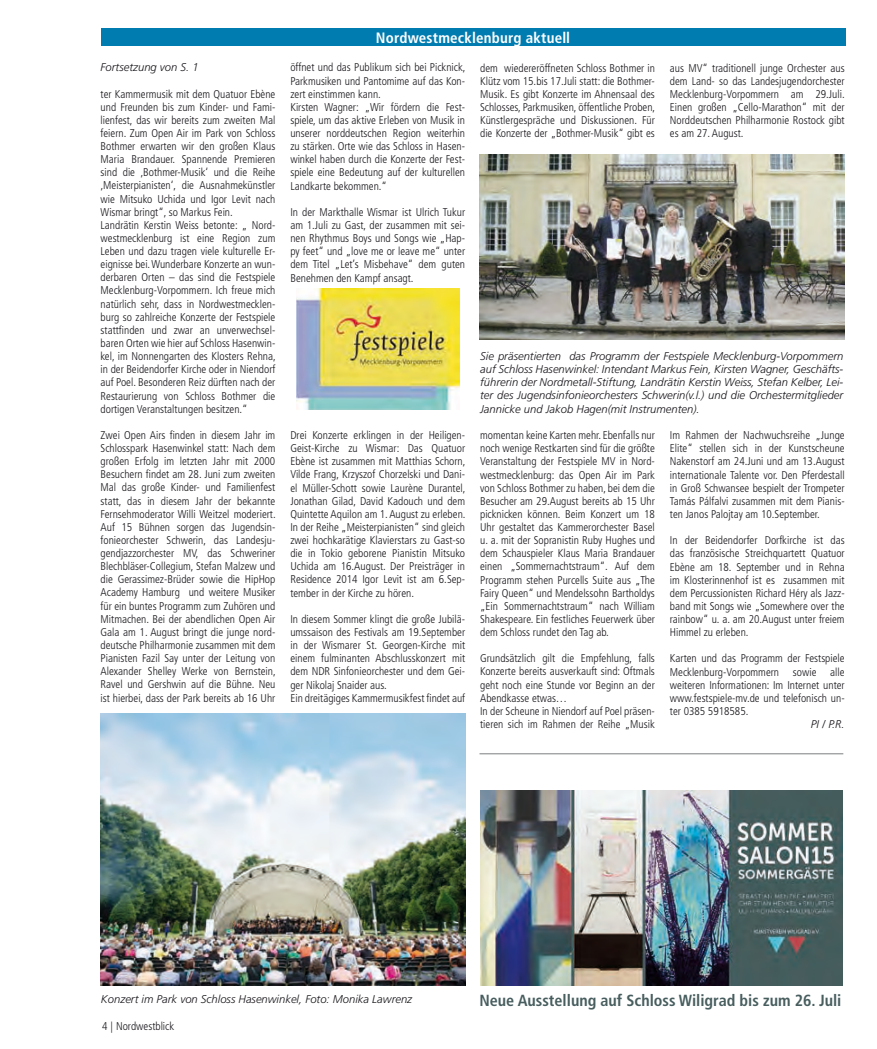
<style>
.page{position:relative;width:877px;height:1049px;background:#fff}
.page>*{position:absolute;margin:0;border:0;box-sizing:border-box;transform-origin:0 0}
.t1{font:700 condensed 16.12px "Frutiger";color:#475d5e}
.t2{font:700 condensed 15px "Frutiger";letter-spacing:.01em;color:#fff}
.t3{font:300 condensed 11.25px/13.1px "Frutiger";color:#1a171c;text-align:justify}
.t4{font:italic 300 11.25px/13.1px "Frutiger";color:#1a171c;text-align:justify}
</style>
<div class="page">
<div style="left:101px;top:28px;width:744px;height:18px;background:#007cb0"></div>
<hr style="left:479px;top:753px;width:364px;height:1px;background:#7c7d7f">
<img style="left:479px;top:154px;width:365px;height:186px">
<img style="left:101px;top:714px;width:365px;height:272px">
<img style="left:297px;top:288px;width:162px;height:121px">
<img style="left:481px;top:790px;width:361px;height:195px">
<p class="t4" style="left:101px;top:61px;width:100px">Fortsetzung von S. 1</p>
<p class="t3" style="left:101px;top:87px;width:177px;text-align:left">ter Kammermusik mit dem Quatuor Ebène und Freunden bis zum Kinder- und Fami&shy;lienfest, das wir bereits zum zweiten Mal feiern. Zum Open Air im Park von Schloss Bothmer erwarten wir den großen Klaus Maria Brandauer. Spannende Premieren sind die ‚Bothmer-Musik‘ und die Reihe ‚Meisterpianisten‘, die Ausnahmekünstler wie Mitsuko Uchida und Igor Levit nach Wismar bringt“, so Markus Fein.<br>Landrätin Kerstin Weiss betonte: „ Nord&shy;westmecklenburg ist eine Region zum Leben und dazu tragen viele kulturelle Er&shy;eignisse bei. Wunderbare Konzerte an wun&shy;derbaren Orten – das sind die Festspiele Mecklenburg-Vorpommern. Ich freue mich natürlich sehr, dass in Nordwestmecklen&shy;burg so zahlreiche Konzerte der Festspiele stattfinden und zwar an unverwechsel&shy;baren Orten wie hier auf Schloss Hasenwin&shy;kel, im Nonnengarten des Klosters Rehna, in der Beidendorfer Kirche oder in Niendorf auf Poel. Besonderen Reiz dürften nach der Restaurierung von Schloss Bothmer die dortigen Veranstaltungen besitzen.“</p>
<p class="t3" style="left:101px;top:429px;width:177px">Zwei Open Airs finden in diesem Jahr im Schlosspark Hasenwinkel statt: Nach dem großen Erfolg im letzten Jahr mit 2000<br>Besuchern findet am 28. Juni zum zweiten Mal das große Kinder- und Familienfest statt, das in diesem Jahr der bekannte Fernsehmoderator Willi Weitzel moderiert.<br>Auf 15 Bühnen sorgen das Jugendsin&shy;fonieorchester Schwerin, das Landesju&shy;gendjazzorchester MV, das Schweriner Blechbläser-Collegium, Stefan Malzew und die Gerassimez-Brüder sowie die HipHop Academy Hamburg und weitere Musiker für ein buntes Programm zum Zuhören und Mitmachen. Bei der abendlichen Open Air Gala am 1. August bringt die junge nord&shy;deutsche Philharmonie zusammen mit dem Pianisten Fazil Say unter der Leitung von Alexander Shelley Werke von Bernstein, Ravel und Gershwin auf die Bühne. Neu ist hierbei, dass der Park bereits ab 16 Uhr</p>
<h2 class="t2" style="left:376px;top:29px;width:196px">Nordwestmecklenburg aktuell</h2>
<p class="t3" style="left:290px;top:61px;width:177px;text-align:left">öffnet und das Publikum sich bei Picknick, Parkmusiken und Pantomime auf das Kon&shy;zert einstimmen kann.<br>Kirsten Wagner: „Wir fördern die Fest&shy;spiele, um das aktive Erleben von Musik in unserer norddeutschen Region weiterhin zu stärken. Orte wie das Schloss in Hasen&shy;winkel haben durch die Konzerte der Fest&shy;spiele eine Bedeutung auf der kulturellen Landkarte bekommen.“</p>
<p class="t3" style="left:290px;top:206px;width:176px">In der Markthalle Wismar ist Ulrich Tukur am 1.Juli zu Gast, der zusammen mit sei&shy;nen Rhythmus Boys und Songs wie „Hap&shy;py feet“ und „love me or leave me“ unter dem Titel „Let’s Misbehave“ dem guten Benehmen den Kampf ansagt.</p>
<p class="t3" style="left:480px;top:61px;width:177px">dem wiedereröffneten Schloss Bothmer in Klütz vom 15.bis 17.Juli statt: die Bothmer-Musik. Es gibt Konzerte im Ahnensaal des Schlosses, Parkmusiken, öffentliche Proben, Künstlergespräche und Diskussionen. Für die Konzerte der „Bothmer-Musik“ gibt es</p>
<p class="t3" style="left:670px;top:61px;width:176px">aus MV“ traditionell junge Orchester aus dem Land- so das Landesjugendorchester Mecklenburg-Vorpommern am 29.Juli.<br>Einen großen „Cello-Marathon“ mit der Norddeutschen Philharmonie Rostock gibt es am 27. August.</p>
<p class="t3" style="left:290px;top:429px;width:177px">Drei Konzerte erklingen in der Heiligen-Geist-Kirche zu Wismar: Das Quatuor Ebène ist zusammen mit Matthias Schorn, Vilde Frang, Krzyszof Chorzelski und Dani&shy;el Müller-Schott sowie Laurène Durantel, Jonathan Gilad, David Kadouch und dem Quintette Aquilon am 1. August zu erleben.<br>In der Reihe „Meisterpianisten“ sind gleich zwei hochkarätige Klavierstars zu Gast-so die in Tokio geborene Pianistin Mitsuko Uchida am 16.August. Der Preisträger in Residence 2014 Igor Levit ist am 6.Sep&shy;tember in der Kirche zu hören.</p>
<p class="t3" style="left:290px;top:612px;width:176px;text-align:left">In diesem Sommer klingt die große Jubilä&shy;umssaison des Festivals am 19.September in der Wismarer St. Georgen-Kirche mit einem fulminanten Abschlusskonzert mit dem NDR Sinfonieorchester und dem Gei&shy;ger Nikolaj Snaider aus.<br>Ein dreitägiges Kammermusikfest findet auf</p>
<p class="t4" style="left:480px;top:349px;width:365px">Sie präsentierten das Programm der Festspiele Mecklenburg-Vorpommern auf Schloss Hasenwinkel: Intendant Markus Fein, Kirsten Wagner, Geschäfts&shy;führerin der Nordmetall-Stiftung, Landrätin Kerstin Weiss, Stefan Kelber, Lei&shy;ter des Jugendsinfonieorchesters Schwerin(v.l.) und die Orchestermitglieder Jannicke und Jakob Hagen(mit Instrumenten).</p>
<p class="t3" style="left:480px;top:429px;width:176px">momentan keine Karten mehr. Ebenfalls nur noch wenige Restkarten sind für die größte Veranstaltung der Festspiele MV in Nord&shy;westmecklenburg: das Open Air im Park von Schloss Bothmer zu haben, bei dem die Besucher am 29.August bereits ab 15 Uhr picknicken können. Beim Konzert um 18<br>Uhr gestaltet das Kammerorchester Basel u. a. mit der Sopranistin Ruby Hughes und dem Schauspieler Klaus Maria Brandauer einen „Sommernachtstraum“. Auf dem Programm stehen Purcells Suite aus „The Fairy Queen“ und Mendelssohn Bartholdys „Ein Sommernachtstraum“ nach William Shakespeare. Ein festliches Feuerwerk über dem Schloss rundet den Tag ab.</p>
<p class="t3" style="left:480px;top:652px;width:176px;text-align:left">Grundsätzlich gilt die Empfehlung, falls Konzerte bereits ausverkauft sind: Oftmals geht noch eine Stunde vor Beginn an der Abendkasse etwas…<br>In der Scheune in Niendorf auf Poel präsen&shy;tieren sich im Rahmen der Reihe „Musik</p>
<p class="t3" style="left:670px;top:429px;width:176px">Im Rahmen der Nachwuchsreihe „Junge Elite“ stellen sich in der Kunstscheune Nakenstorf am 24.Juni und am 13.August internationale Talente vor. Den Pferdestall in Groß Schwansee bespielt der Trompeter Tamás Pálfalvi zusammen mit dem Pianis&shy;ten Janos Palojtay am 10.September.</p>
<p class="t3" style="left:670px;top:534px;width:176px">In der Beidendorfer Dorfkirche ist das das französische Streichquartett Quatuor Ebène am 18. September und in Rehna im Klosterinnenhof ist es zusammen mit dem Percussionisten Richard Héry als Jazz&shy;band mit Songs wie „Somewhere over the rainbow“ u. a. am 20.August unter freiem Himmel zu erleben.</p>
<p class="t3" style="left:670px;top:652px;width:176px">Karten und das Programm der Festspiele Mecklenburg-Vorpommern sowie alle weiteren Informationen: Im Internet unter www.festspiele-mv.de und telefonisch un&shy;ter 0385 5918585.</p>
<p class="t4" style="left:811px;top:717px;width:35px">PI / P.R.</p>
<p class="t4" style="left:101px;top:993px;width:313px">Konzert im Park von Schloss Hasenwinkel, Foto: Monika Lawrenz</p>
<h1 class="t1" style="left:479px;top:991px;width:363px">Neue Ausstellung auf Schloss Wiligrad bis zum 26. Juli</h1>
<p class="t3" style="left:102px;top:1019px;width:73px">4 | Nordwestblick</p>
</div>
